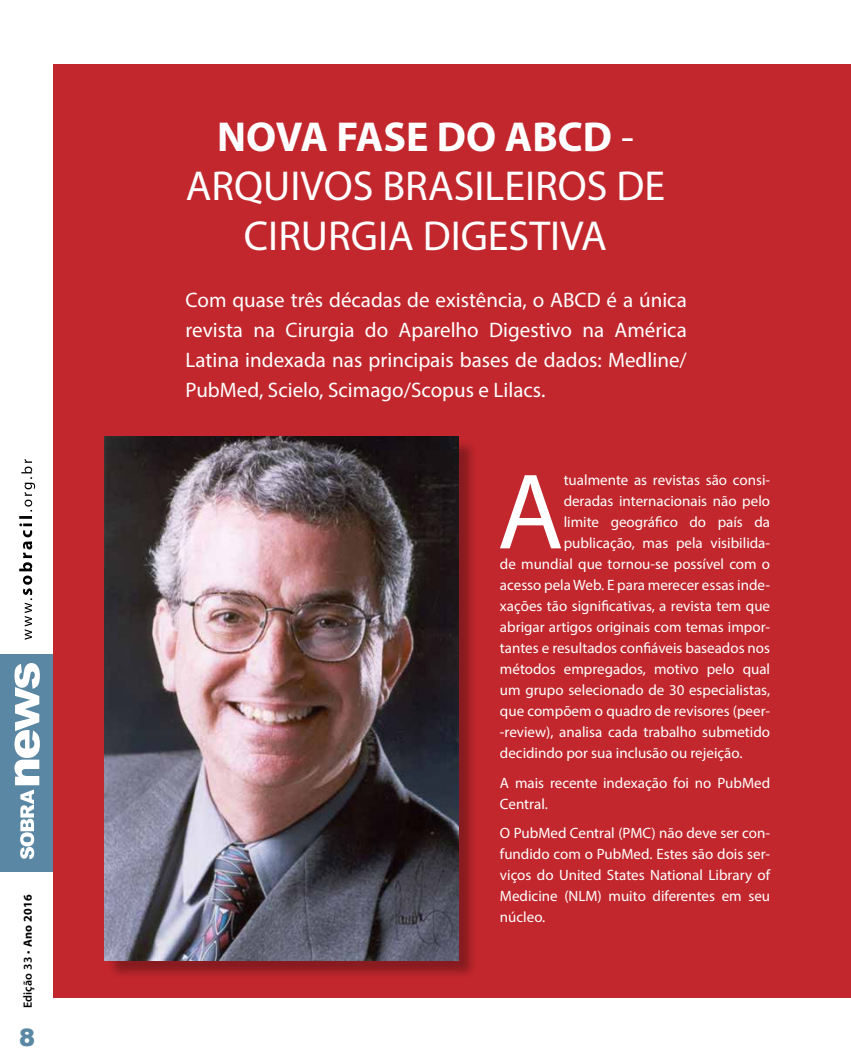
<style>
.page{position:relative;width:851px;height:1063px;background:#fff}
.page>*{position:absolute;margin:0;border:0;box-sizing:border-box;transform-origin:0 0}
.t1{font:108.45px "Myriad Pro";color:#fff}
.t2{font:42px/49.5px "Myriad Pro";color:#fff;text-align:center}
.t3{font:900 24px "Arial";color:#5987a4}
.t4{font:21px/30px "Myriad Pro";color:#fff;text-align:justify}
.t5{font:15px/21px "Myriad Pro";color:#fff}
.t6{font:600 12px "Myriad Pro";letter-spacing:.02em;color:#000}
.s1{font-weight:400}
.s2{font-weight:700}
</style>
<div class="page">
<div style="left:0;top:654px;width:54px;height:218px;background:#5987a4"></div>
<svg style="left:14px;top:663px;width:26px;height:196px"></svg>
<svg style="left:19px;top:459px;width:16px;height:181px"></svg>
<div style="left:53px;top:65px;width:797px;height:933px;background:#c1272d"></div>
<div style="left:107px;top:439px;width:370px;height:541px;background:#000;opacity:.3"></div>
<img style="left:105px;top:437px;width:353px;height:524px">
<p class="t6" style="left:20px;top:1008px;width:115px;rotate:-90deg">Edição 33 <span class="s1">•</span> <span class="s2">Ano 2016</span></p>
<h3 class="t3" style="left:19px;top:1020px;width:18px">8</h3>
<h2 class="t2" style="left:186px;top:111px;width:481px"><span class="s2">NOVA FASE DO ABCD</span> -<br>ARQUIVOS BRASILEIROS DE<br>CIRURGIA DIGESTIVA</h2>
<h3 class="t4" style="left:185px;top:285px;width:502px">Com quase três décadas de existência, o ABCD é a única revista na Cirurgia do Aparelho Digestivo na América Latina indexada nas principais bases de dados: Medline/ PubMed, Scielo, Scimago/Scopus e Lilacs.</h3>
<h1 class="t1" style="left:497px;top:445px;width:68px">A</h1>
<p class="t5" style="left:563px;top:470px;width:208px">tualmente as revistas são consi-</p>
<p class="t5" style="left:563px;top:491px;width:208px">deradas internacionais não pelo</p>
<p class="t5" style="left:563px;top:512px;width:208px">limite geográfico do país da</p>
<p class="t5" style="left:563px;top:533px;width:208px">publicação, mas pela visibilida-</p>
<p class="t5" style="left:500px;top:554px;width:272px">de mundial que tornou-se possível com o</p>
<p class="t5" style="left:500px;top:575px;width:271px">acesso pela Web. E para merecer essas inde-</p>
<p class="t5" style="left:500px;top:596px;width:272px">xações tão significativas, a revista tem que</p>
<p class="t5" style="left:500px;top:617px;width:271px">abrigar artigos originais com temas impor-</p>
<p class="t5" style="left:500px;top:638px;width:271px">tantes e resultados confiáveis baseados nos</p>
<p class="t5" style="left:500px;top:659px;width:272px">métodos empregados, motivo pelo qual</p>
<p class="t5" style="left:500px;top:680px;width:272px">um grupo selecionado de 30 especialistas,</p>
<p class="t5" style="left:500px;top:701px;width:271px">que compõem o quadro de revisores (peer-</p>
<p class="t5" style="left:500px;top:722px;width:272px">-review), analisa cada trabalho submetido</p>
<p class="t5" style="left:500px;top:743px;width:244px">decidindo por sua inclusão ou rejeição.</p>
<p class="t5" style="left:500px;top:772px;width:271px">A mais recente indexação foi no PubMed<br>Central.</p>
<p class="t5" style="left:500px;top:823px;width:272px;text-align:justify">O PubMed Central (PMC) não deve ser con&shy;fundido com o PubMed. Estes são dois ser&shy;viços do United States National Library of Medicine (NLM) muito diferentes em seu núcleo.</p>
</div>
